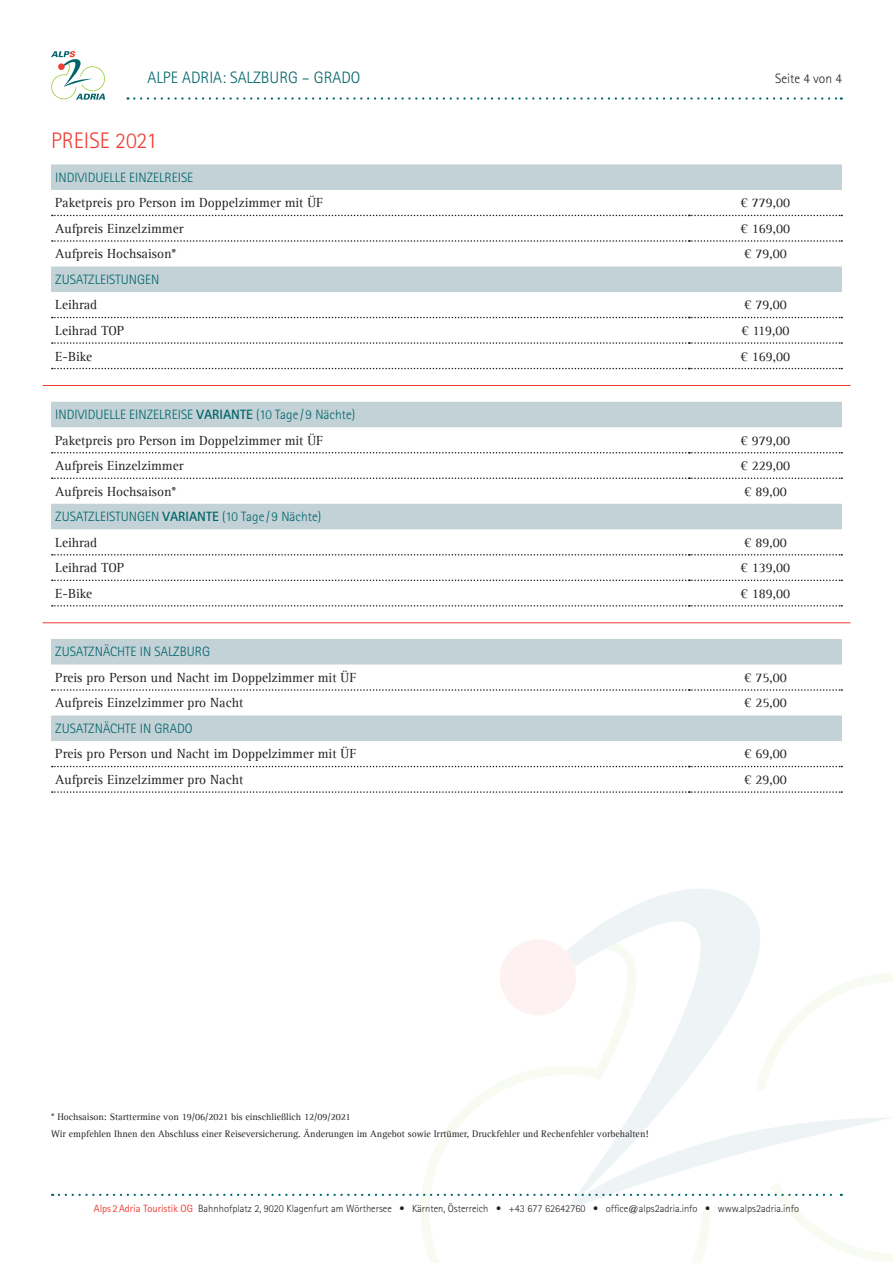
<style>
.page{position:relative;width:893px;height:1263px;background:#fff}
.page>*{position:absolute;margin:0;border:0;box-sizing:border-box;transform-origin:0 0}
.t1{font:300 22.5px "Rotis Sans Serif Std";color:#ee3e35}
.t2{font:300 16.5px "Rotis Sans Serif Std";color:#00646a}
.t3{font:13.5px "Agfa Rotis Serif";color:#231f20}
.t4{font:300 13.5px "Rotis Sans Serif Std";color:#00646a}
.t5{font:300 13.5px "Rotis Sans Serif Std";color:#231f20}
.t6{font:300 10.5px "Rotis Sans Serif Std";color:#231f20}
.t7{font:9.75px/16.2px "Agfa Rotis Serif";color:#231f20}
.s1{font-weight:700}
.s2{font-weight:400;color:#ee3e35}
</style>
<div class="page">
<svg style="left:421px;top:973px;width:472px;height:290px"></svg>
<svg style="left:519px;top:889px;width:328px;height:225px"></svg>
<div style="left:500px;top:939px;width:76px;height:76px;background:#fdf2f1;border-radius:50%"></div>
<svg style="left:59px;top:1114px;width:834px;height:97px"></svg>
<svg style="left:134px;top:97px;width:708px;height:3px"></svg>
<svg style="left:51px;top:51px;width:54px;height:49px"></svg>
<svg style="left:51px;top:164px;width:791px;height:128px"></svg>
<svg style="left:52px;top:215px;width:790px;height:1px"></svg>
<svg style="left:52px;top:240px;width:790px;height:2px"></svg>
<svg style="left:52px;top:317px;width:790px;height:1px"></svg>
<svg style="left:52px;top:342px;width:790px;height:2px"></svg>
<svg style="left:52px;top:368px;width:790px;height:1px"></svg>
<svg style="left:51px;top:402px;width:791px;height:127px"></svg>
<svg style="left:52px;top:452px;width:790px;height:1px"></svg>
<svg style="left:52px;top:477px;width:790px;height:2px"></svg>
<svg style="left:52px;top:554px;width:790px;height:1px"></svg>
<svg style="left:52px;top:580px;width:790px;height:1px"></svg>
<svg style="left:52px;top:605px;width:790px;height:2px"></svg>
<svg style="left:51px;top:639px;width:791px;height:102px"></svg>
<svg style="left:52px;top:689px;width:790px;height:2px"></svg>
<svg style="left:52px;top:766px;width:790px;height:1px"></svg>
<svg style="left:52px;top:791px;width:790px;height:2px"></svg>
<hr style="left:43px;top:385px;width:807px;height:1px;background:#ee3e35">
<hr style="left:43px;top:622px;width:807px;height:1px;background:#ee3e35">
<p class="t2" style="left:148px;top:68px;width:214px">ALPE ADRIA: SALZBURG – GRADO</p>
<p class="t5" style="left:775px;top:71px;width:68px">Seite 4 von 4</p>
<h1 class="t1" style="left:51px;top:128px;width:108px">PREISE 2021</h1>
<p class="t4" style="left:55px;top:170px;width:139px">INDIVIDUELLE EINZELREISE</p>
<p class="t3" style="left:55px;top:195px;width:270px">Paketpreis pro Person im Doppelzimmer mit ÜF</p>
<p class="t3" style="left:741px;top:195px;width:51px">€ 779,00</p>
<p class="t3" style="left:55px;top:221px;width:130px">Aufpreis Einzelzimmer</p>
<p class="t3" style="left:741px;top:221px;width:51px">€ 169,00</p>
<p class="t3" style="left:55px;top:246px;width:123px">Aufpreis Hochsaison*</p>
<p class="t3" style="left:744px;top:246px;width:44px">€ 79,00</p>
<p class="t4" style="left:55px;top:272px;width:105px">ZUSATZLEISTUNGEN</p>
<p class="t3" style="left:55px;top:297px;width:44px">Leihrad</p>
<p class="t3" style="left:744px;top:297px;width:44px">€ 79,00</p>
<p class="t3" style="left:55px;top:323px;width:71px">Leihrad TOP</p>
<p class="t3" style="left:741px;top:323px;width:50px">€ 119,00</p>
<p class="t3" style="left:55px;top:348px;width:39px">E-Bike</p>
<p class="t3" style="left:741px;top:348px;width:51px">€ 169,00</p>
<p class="t4" style="left:55px;top:407px;width:302px">INDIVIDUELLE EINZELREISE <span class="s1">VARIANTE</span> (10 Tage / 9 Nächte)</p>
<p class="t3" style="left:55px;top:432px;width:270px">Paketpreis pro Person im Doppelzimmer mit ÜF</p>
<p class="t3" style="left:741px;top:432px;width:51px">€ 979,00</p>
<p class="t3" style="left:55px;top:458px;width:130px">Aufpreis Einzelzimmer</p>
<p class="t3" style="left:741px;top:458px;width:51px">€ 229,00</p>
<p class="t3" style="left:55px;top:483px;width:123px">Aufpreis Hochsaison*</p>
<p class="t3" style="left:744px;top:483px;width:44px">€ 89,00</p>
<p class="t4" style="left:55px;top:509px;width:268px">ZUSATZLEISTUNGEN <span class="s1">VARIANTE</span> (10 Tage / 9 Nächte)</p>
<p class="t3" style="left:55px;top:535px;width:44px">Leihrad</p>
<p class="t3" style="left:744px;top:535px;width:44px">€ 89,00</p>
<p class="t3" style="left:55px;top:560px;width:71px">Leihrad TOP</p>
<p class="t3" style="left:741px;top:560px;width:51px">€ 139,00</p>
<p class="t3" style="left:55px;top:586px;width:39px">E-Bike</p>
<p class="t3" style="left:741px;top:586px;width:51px">€ 189,00</p>
<p class="t4" style="left:55px;top:644px;width:156px">ZUSATZNÄCHTE IN SALZBURG</p>
<p class="t3" style="left:55px;top:670px;width:303px">Preis pro Person und Nacht im Doppelzimmer mit ÜF</p>
<p class="t3" style="left:744px;top:670px;width:44px">€ 75,00</p>
<p class="t3" style="left:55px;top:695px;width:189px">Aufpreis Einzelzimmer pro Nacht</p>
<p class="t3" style="left:744px;top:695px;width:44px">€ 25,00</p>
<p class="t4" style="left:55px;top:721px;width:139px">ZUSATZNÄCHTE IN GRADO</p>
<p class="t3" style="left:55px;top:746px;width:303px">Preis pro Person und Nacht im Doppelzimmer mit ÜF</p>
<p class="t3" style="left:744px;top:746px;width:44px">€ 69,00</p>
<p class="t3" style="left:55px;top:772px;width:189px">Aufpreis Einzelzimmer pro Nacht</p>
<p class="t3" style="left:744px;top:772px;width:44px">€ 29,00</p>
<p class="t7" style="left:51px;top:1109px;width:599px">* Hochsaison: Starttermine von 19/06/2021 bis einschließlich 12/09/2021<br>Wir empfehlen Ihnen den Abschluss einer Reiseversicherung. Änderungen im Angebot sowie Irrtümer, Druckfehler und Rechenfehler vorbehalten!</p>
<p class="t6" style="left:94px;top:1202px;width:707px"><span class="s2">Alps 2Adria Touristik OG</span> Bahnhofplatz 2, 9020 Klagenfurt am Wörthersee • Kärnten, Österreich • +43 677 62642760 • office@alps2adria.info • www.alps2adria.info</p>
</div>
